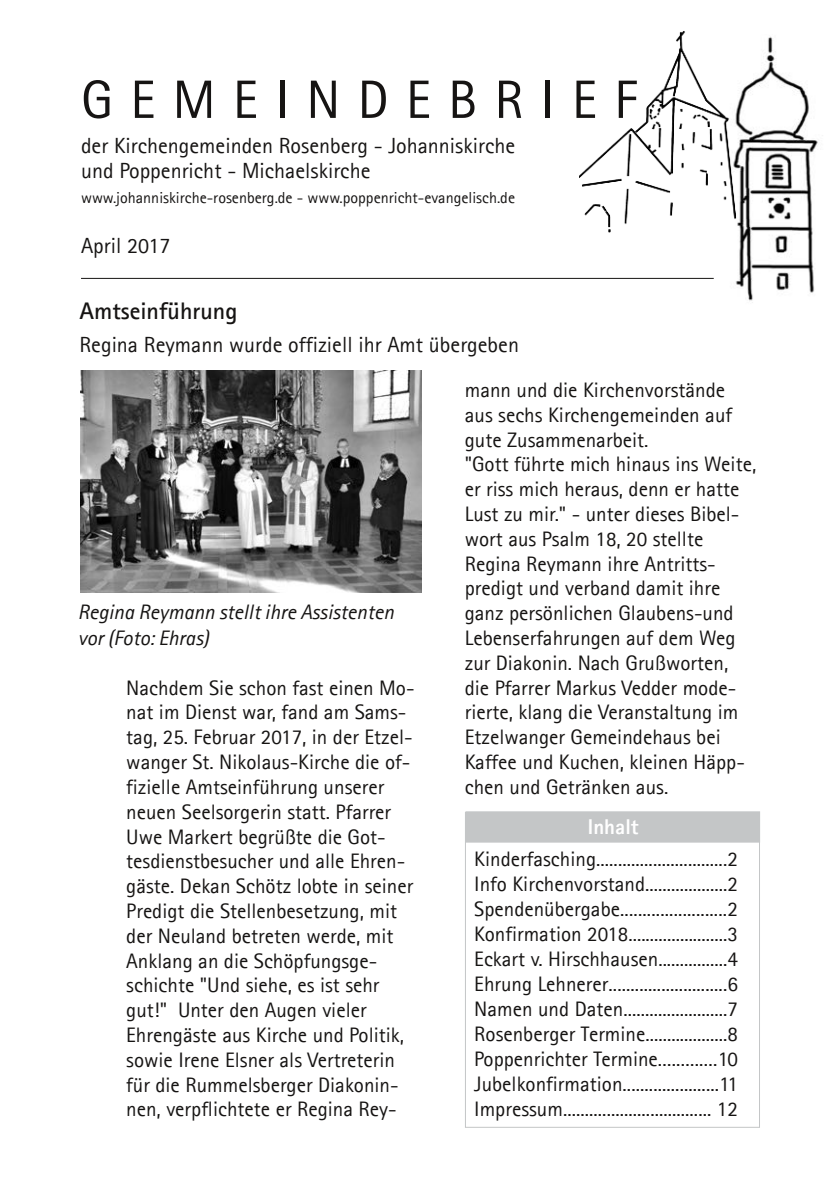
<style>
.page{position:relative;width:840px;height:1191px;background:#fff}
.page>*{position:absolute;margin:0;border:0;box-sizing:border-box;transform-origin:0 0}
.t1{font:54px "Agfa Rotis Sans Serif";letter-spacing:.32em;color:#161413}
.t2{font:700 24px "Agfa Rotis Sans Serif";color:#161413}
.t3{font:22px/25px "Agfa Rotis Sans Serif";color:#161413}
.t4{font:800 21.4px "Agfa Rotis Sans Serif";color:#fff}
.t5{font:21px/24.8px "Agfa Rotis Sans Serif";color:#161413}
.t6{font:italic 21px/25.8px "Agfa Rotis Sans Serif";color:#161413}
.t7{font:16px "Agfa Rotis Sans Serif";color:#161413}
</style>
<div class="page">
<img style="left:735px;top:36px;width:83px;height:267px">
<img style="left:579px;top:31px;width:158px;height:201px">
<hr style="left:81px;top:278px;width:632px;height:1px;background:#161413">
<div style="left:466px;top:812px;width:292px;height:29px;background:#c4c6c7"></div>
<div style="left:465px;top:811px;width:294px;height:31px;border:2px solid #c4c6c7"></div>
<img style="left:80px;top:370px;width:341px;height:222px">
<h1 class="t1" style="left:81px;top:68px;width:557px">GEMEINDEBRIEF</h1>
<p class="t3" style="left:81px;top:133px;width:435px">der Kirchengemeinden Rosenberg - Johanniskirche und Poppenricht - Michaelskirche</p>
<p class="t7" style="left:81px;top:188px;width:435px">www.johanniskirche-rosenberg.de - www.poppenricht-evangelisch.de</p>
<p class="t3" style="left:81px;top:233px;width:91px">April 2017</p>
<p class="t2" style="left:79px;top:295px;width:159px">Amtseinführung</p>
<p class="t3" style="left:79px;top:332px;width:441px">Regina Reymann wurde offiziell ihr Amt übergeben</p>
<p class="t6" style="left:78px;top:599px;width:317px">Regina Reymann stellt ihre Assistenten vor (Foto: Ehras)</p>
<p class="t5" style="left:126px;top:675px;width:290px">Nachdem Sie schon fast einen Mo&shy;nat im Dienst war, fand am Sams&shy;tag, 25. Februar 2017, in der Etzel&shy;wanger St. Nikolaus-Kirche die of&shy;fizielle Amtseinführung unserer neuen Seelsorgerin statt. Pfarrer Uwe Markert begrüßte die Got&shy;tesdienstbesucher und alle Ehren&shy;gäste. Dekan Schötz lobte in seiner Predigt die Stellenbesetzung, mit der Neuland betreten werde, mit Anklang an die Schöpfungsge&shy;schichte "Und siehe, es ist sehr gut!" Unter den Augen vieler Ehrengäste aus Kirche und Politik, sowie Irene Elsner als Vertreterin für die Rummelsberger Diakonin&shy;nen, verpflichtete er Regina Rey-</p>
<p class="t5" style="left:464px;top:377px;width:293px">mann und die Kirchenvorstände aus sechs Kirchengemeinden auf gute Zusammenarbeit.<br>"Gott führte mich hinaus ins Weite, er riss mich heraus, denn er hatte<br>Lust zu mir." - unter dieses Bibel&shy;wort aus Psalm 18, 20 stellte<br>Regina Reymann ihre Antritts&shy;predigt und verband damit ihre ganz persönlichen Glaubens-und<br>Lebenserfahrungen auf dem Weg zur Diakonin. Nach Grußworten, die Pfarrer Markus Vedder mode&shy;rierte, klang die Veranstaltung im<br>Etzelwanger Gemeindehaus bei<br>Kaffee und Kuchen, kleinen Häpp&shy;chen und Getränken aus.</p>
<p class="t4" style="left:587px;top:813px;width:52px">Inhalt</p>
<p class="t5" style="left:474px;top:846px;width:265px;text-align:justify">Kinderfasching..............................2<br>Info Kirchenvorstand...................2<br>Spendenübergabe........................2<br>Konfirmation 2018.......................3<br>Eckart v. Hirschhausen................4<br>Ehrung Lehnerer...........................6<br>Namen und Daten........................7<br>Rosenberger Termine...................8<br>Poppenrichter Termine.............10<br>Jubelkonfirmation......................11<br>Impressum.................................. 12</p>
</div>
